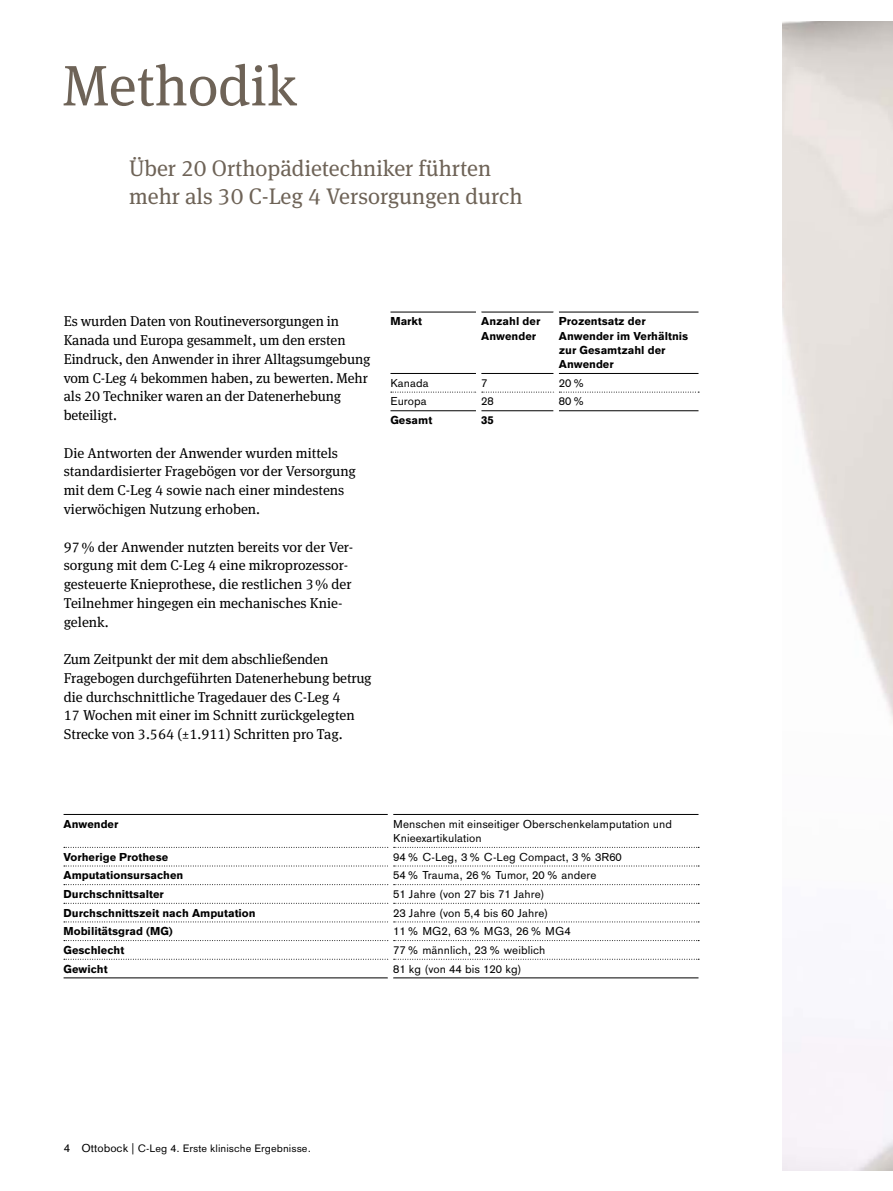
<style>
.page{position:relative;width:893px;height:1191px;background:#fff}
.page>*{position:absolute;margin:0;border:0;box-sizing:border-box;transform-origin:0 0}
.t1{font:57px "OBO Serif";color:#6e6357}
.t2{font:22.5px/27.8px "OBO Serif";color:#6e6357}
.t3{font:14.25px/18.8px "OBO Serif";letter-spacing:-.005em;color:#000}
.t4{font:11.25px/14.2px "OBO Sans";letter-spacing:.005em;color:#000}
.t5{font:700 11.25px/14.2px "OBO Sans";color:#000}
.t6{font:10.5px "OBO Sans";letter-spacing:.005em;color:#000}
.s1{font-size:11.25px}
</style>
<div class="page">
<hr style="left:390px;top:312px;width:86px;height:1px;background:#000">
<hr style="left:481px;top:312px;width:73px;height:1px;background:#000">
<hr style="left:559px;top:312px;width:139px;height:1px;background:#000">
<hr style="left:390px;top:410px;width:86px;height:1px;background:#000">
<hr style="left:481px;top:410px;width:73px;height:1px;background:#000">
<hr style="left:559px;top:410px;width:139px;height:1px;background:#000">
<svg style="left:391px;top:392px;width:308px;height:1px"></svg>
<div style="left:476px;top:392px;width:5px;height:19px;background:#fff"></div>
<div style="left:554px;top:392px;width:5px;height:19px;background:#fff"></div>
<hr style="left:390px;top:373px;width:86px;height:1px;background:#000">
<hr style="left:481px;top:373px;width:73px;height:1px;background:#000">
<hr style="left:559px;top:373px;width:139px;height:1px;background:#000">
<svg style="left:64px;top:847px;width:324px;height:1px"></svg>
<svg style="left:394px;top:847px;width:305px;height:1px"></svg>
<svg style="left:64px;top:865px;width:324px;height:1px"></svg>
<svg style="left:394px;top:865px;width:305px;height:1px"></svg>
<hr style="left:64px;top:814px;width:324px;height:1px;background:#000">
<hr style="left:393px;top:814px;width:305px;height:1px;background:#000">
<hr style="left:64px;top:977px;width:324px;height:1px;background:#000">
<hr style="left:393px;top:977px;width:305px;height:1px;background:#000">
<svg style="left:64px;top:884px;width:324px;height:1px"></svg>
<svg style="left:394px;top:884px;width:305px;height:1px"></svg>
<svg style="left:64px;top:903px;width:324px;height:1px"></svg>
<svg style="left:394px;top:903px;width:305px;height:1px"></svg>
<svg style="left:64px;top:921px;width:324px;height:1px"></svg>
<svg style="left:394px;top:921px;width:305px;height:1px"></svg>
<svg style="left:64px;top:940px;width:324px;height:1px"></svg>
<svg style="left:394px;top:940px;width:305px;height:1px"></svg>
<svg style="left:64px;top:959px;width:324px;height:1px"></svg>
<svg style="left:394px;top:959px;width:305px;height:1px"></svg>
<h1 class="t1" style="left:63px;top:52px;width:236px">Methodik</h1>
<h2 class="t2" style="left:129px;top:155px;width:395px">Über 20 Orthopädietechniker führten mehr als 30 C-Leg 4 Versorgungen durch</h2>
<p class="t3" style="left:64px;top:312px;width:308px">Es wurden Daten von Routineversorgungen in Kanada und Europa gesammelt, um den ersten Eindruck, den Anwender in ihrer Alltagsumgebung vom C-Leg 4 bekommen haben, zu bewerten. Mehr als 20 Techniker waren an der Datenerhebung beteiligt.</p>
<p class="t3" style="left:64px;top:443px;width:294px">Die Antworten der Anwender wurden mittels standardisierter Fragebögen vor der Versorgung mit dem C-Leg 4 sowie nach einer mindestens vierwöchigen Nutzung erhoben.</p>
<p class="t3" style="left:64px;top:537px;width:291px">97% der Anwender nutzten bereits vor der Ver&shy;sorgung mit dem C-Leg 4 eine mikroprozessor&shy;gesteuerte Knieprothese, die restlichen 3% der Teilnehmer hingegen ein mechanisches Knie&shy;gelenk.</p>
<p class="t3" style="left:64px;top:650px;width:309px">Zum Zeitpunkt der mit dem abschließenden Fragebogen durchgeführten Datenerhebung betrug die durchschnittliche Tragedauer des C-Leg 4<br>17 Wochen mit einer im Schnitt zurückgelegten Strecke von 3.564 (±1.911) Schritten pro Tag.</p>
<p class="t5" style="left:390px;top:314px;width:33px">Markt</p>
<p class="t5" style="left:481px;top:314px;width:61px">Anzahl der<br>Anwender</p>
<p class="t5" style="left:559px;top:314px;width:131px">Prozentsatz der<br>Anwender im Verhältnis zur Gesamtzahl der<br>Anwender</p>
<p class="t4" style="left:390px;top:376px;width:40px">Kanada</p>
<p class="t4" style="left:481px;top:376px;width:8px">7</p>
<p class="t4" style="left:559px;top:376px;width:27px">20%</p>
<p class="t4" style="left:390px;top:394px;width:38px">Europa</p>
<p class="t4" style="left:481px;top:394px;width:14px">28</p>
<p class="t4" style="left:559px;top:394px;width:27px">80%</p>
<p class="t5" style="left:390px;top:413px;width:43px">Gesamt</p>
<p class="t5" style="left:481px;top:413px;width:14px">35</p>
<p class="t5" style="left:64px;top:816px;width:56px">Anwender</p>
<p class="t4" style="left:393px;top:816px;width:280px">Menschen mit einseitiger Oberschenkelamputation und<br>Knieexartikulation</p>
<p class="t5" style="left:64px;top:849px;width:106px">Vorherige Prothese</p>
<p class="t4" style="left:393px;top:849px;width:230px">94% C-Leg, 3% C-Leg Compact, 3% 3R60</p>
<p class="t5" style="left:64px;top:868px;width:121px">Amputationsursachen</p>
<p class="t4" style="left:393px;top:868px;width:205px">54% Trauma, 26% Tumor, 20% andere</p>
<p class="t5" style="left:64px;top:887px;width:102px">Durchschnittsalter</p>
<p class="t4" style="left:393px;top:887px;width:153px">51 Jahre (von 27 bis 71 Jahre)</p>
<p class="t5" style="left:64px;top:905px;width:194px">Durchschnittszeit nach Amputation</p>
<p class="t4" style="left:393px;top:905px;width:157px">23 Jahre (von 5,4 bis 60 Jahre)</p>
<p class="t5" style="left:64px;top:924px;width:111px">Mobilitätsgrad (MG)</p>
<p class="t4" style="left:393px;top:924px;width:179px">11% MG2, 63% MG3, 26% MG4</p>
<p class="t5" style="left:64px;top:943px;width:62px">Geschlecht</p>
<p class="t4" style="left:393px;top:943px;width:154px">77% männlich, 23% weiblich</p>
<p class="t5" style="left:64px;top:961px;width:46px">Gewicht</p>
<p class="t4" style="left:393px;top:961px;width:130px">81 kg (von 44 bis 120 kg)</p>
<p class="t6" style="left:64px;top:1142px;width:249px"><span class="s1">4 Ottobock |</span> C-Leg 4. Erste klinische Ergebnisse.</p>
</div>
